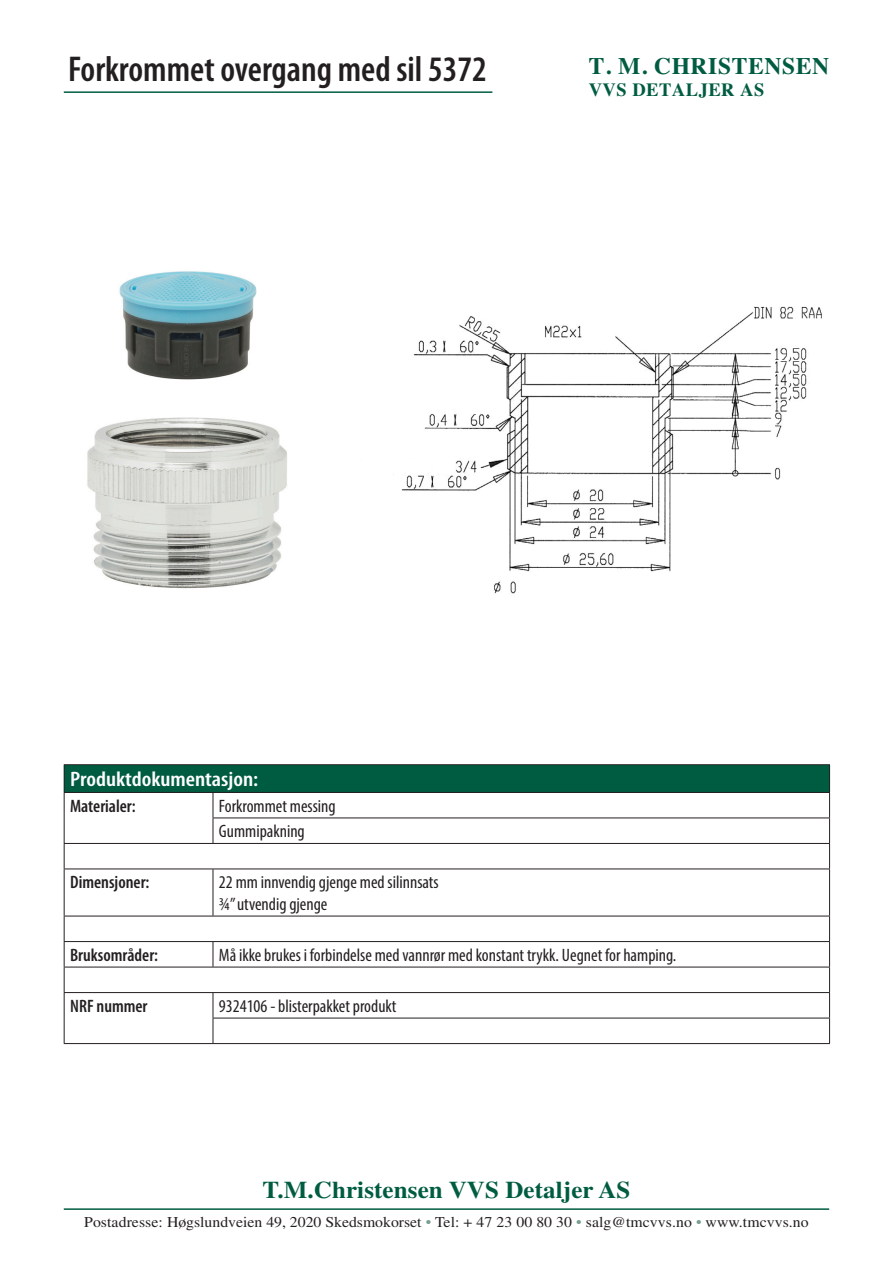
<style>
.page{position:relative;width:893px;height:1263px;background:#fff}
.page>*{position:absolute;margin:0;border:0;box-sizing:border-box;transform-origin:0 0}
.t1{font:600 condensed 36px "Myriad Pro";color:#231f20}
.t2{font:700 24px "Times";letter-spacing:.005em;color:#005c41;scale:1.04 1}
.t3{font:700 23.7px "Times";letter-spacing:.025em;color:#005c41}
.t4{font:600 condensed 21px "Myriad Pro";color:#fff;scale:1.12 1}
.t5{font:700 18.6px "Times";letter-spacing:.025em;color:#005c41}
.t6{font:condensed 18px/25.5px "Myriad Pro";color:#231f20}
.t7{font:600 condensed 18px "Myriad Pro";color:#231f20}
.t8{font:15px "Times";letter-spacing:.005em;color:#231f20;scale:1.05 1}
.s1{color:#789d92}
</style>
<div class="page">
<hr style="left:64px;top:1208px;width:765px;height:2px;background:#005c41">
<hr style="left:64px;top:91px;width:428px;height:2px;background:#005c41">
<div style="left:64px;top:765px;width:766px;height:27px;background:#005c41"></div>
<hr style="left:64px;top:764px;width:149px;height:1px;background:#231f20">
<hr style="left:213px;top:764px;width:617px;height:1px;background:#231f20">
<hr style="left:64px;top:792px;width:149px;height:1px;background:#231f20">
<hr style="left:213px;top:792px;width:617px;height:1px;background:#231f20">
<hr style="left:213px;top:817px;width:617px;height:1px;background:#231f20">
<svg style="left:213px;top:793px;width:1px;height:50px"></svg>
<hr style="left:64px;top:843px;width:149px;height:1px;background:#231f20">
<svg style="left:64px;top:765px;width:1px;height:103px"></svg>
<hr style="left:213px;top:843px;width:617px;height:1px;background:#231f20">
<svg style="left:829px;top:765px;width:1px;height:103px"></svg>
<hr style="left:64px;top:868px;width:149px;height:1px;background:#231f20">
<hr style="left:64px;top:869px;width:1px;height:47px;background:#231f20">
<hr style="left:213px;top:868px;width:617px;height:1px;background:#231f20">
<hr style="left:213px;top:869px;width:1px;height:47px;background:#231f20">
<hr style="left:829px;top:869px;width:1px;height:47px;background:#231f20">
<hr style="left:64px;top:916px;width:149px;height:1px;background:#231f20">
<hr style="left:213px;top:916px;width:617px;height:1px;background:#231f20">
<hr style="left:64px;top:941px;width:149px;height:1px;background:#231f20">
<hr style="left:213px;top:941px;width:617px;height:1px;background:#231f20">
<svg style="left:213px;top:942px;width:1px;height:25px"></svg>
<hr style="left:64px;top:967px;width:149px;height:1px;background:#231f20">
<hr style="left:213px;top:967px;width:617px;height:1px;background:#231f20">
<hr style="left:64px;top:992px;width:149px;height:1px;background:#231f20">
<hr style="left:213px;top:992px;width:617px;height:1px;background:#231f20">
<svg style="left:64px;top:916px;width:1px;height:127px"></svg>
<hr style="left:213px;top:1018px;width:617px;height:1px;background:#231f20">
<svg style="left:213px;top:993px;width:1px;height:50px"></svg>
<svg style="left:829px;top:916px;width:1px;height:127px"></svg>
<hr style="left:64px;top:1043px;width:149px;height:1px;background:#231f20">
<hr style="left:213px;top:1043px;width:617px;height:1px;background:#231f20">
<img style="left:401px;top:306px;width:421px;height:288px">
<img style="left:87px;top:271px;width:200px;height:318px">
<h1 class="t1" style="left:68px;top:49px;width:420px">Forkrommet overgang med sil 5372</h1>
<h3 class="t3" style="left:589px;top:43px;width:242px">T. M. CHRISTENSEN</h3>
<p class="t5" style="left:589px;top:72px;width:177px">VVS DETALJER AS</p>
<p class="t4" style="left:70px;top:768px;width:169px">Produktdokumentasjon:</p>
<p class="t7" style="left:70px;top:796px;width:67px">Materialer:</p>
<p class="t6" style="left:219px;top:793px;width:118px">Forkrommet messing<br>Gummipakning</p>
<p class="t7" style="left:70px;top:873px;width:81px">Dimensjoner:</p>
<p class="t6" style="left:219px;top:871px;width:221px;line-height:21.6px">22 mm innvendig gjenge med silinnsats ¾” utvendig gjenge</p>
<p class="t7" style="left:70px;top:945px;width:89px">Bruksområder:</p>
<p class="t6" style="left:219px;top:942px;width:459px">Må ikke brukes i forbindelse med vannrør med konstant trykk. Uegnet for hamping.</p>
<p class="t7" style="left:70px;top:996px;width:79px">NRF nummer</p>
<p class="t6" style="left:219px;top:993px;width:179px">9324106 - blisterpakket produkt</p>
<h2 class="t2" style="left:263px;top:1175px;width:355px">T.M.Christensen VVS Detaljer AS</h2>
<p class="t8" style="left:84px;top:1213px;width:692px">Postadresse: Høgslundveien 49, 2020 Skedsmokorset <span class="s1">•</span> Tel: + 47 23 00 80 30 <span class="s1">•</span> salg@tmcvvs.no <span class="s1">•</span> www.tmcvvs.no</p>
</div>
